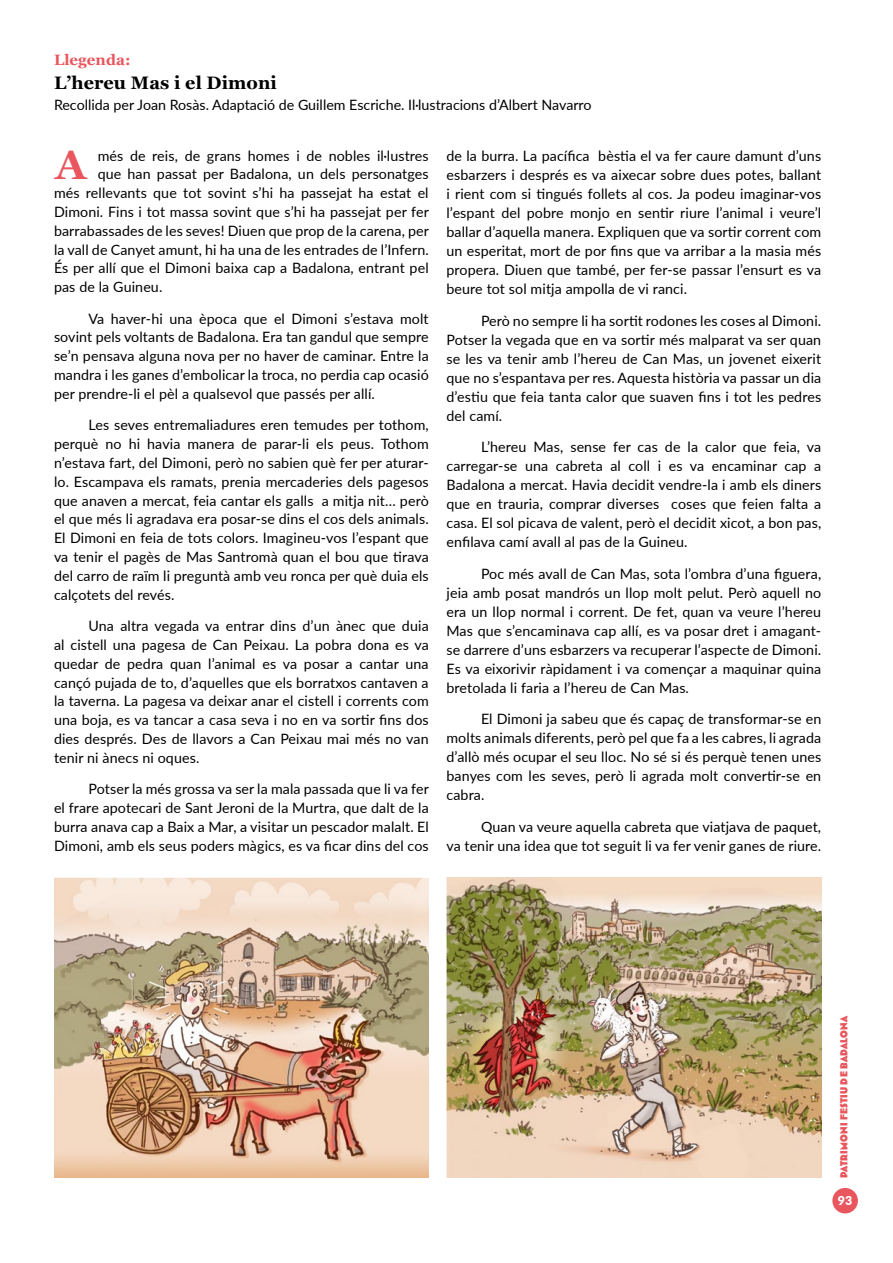
<style>
.page{position:relative;width:893px;height:1263px;background:#fff}
.page>*{position:absolute;margin:0;border:0;box-sizing:border-box;transform-origin:0 0}
.t1{font:700 41.25px "Georgia";color:#e9565d}
.t2{font:700 18px "Georgia";letter-spacing:.005em;color:#000}
.t3{font:700 15px "Georgia";letter-spacing:.005em;color:#e9565d}
.t4{font:14.25px/18.9px "Lato";letter-spacing:.01em;color:#000;text-align:justify}
.t5{font:900 12.3px "Lato";color:#fff}
.t6{font:9.75px "Bovine MVB";letter-spacing:.025em;color:#e9565d}
</style>
<div class="page">
<div style="left:832px;top:1188px;width:26px;height:25px;background:#e9565d;border-radius:50%"></div>
<img style="left:54px;top:877px;width:375px;height:300px">
<img style="left:446px;top:877px;width:375px;height:300px">
<p class="t3" style="left:54px;top:49px;width:78px">Llegenda:</p>
<p class="t2" style="left:54px;top:70px;width:224px">L’hereu Mas i el Dimoni</p>
<p class="t4" style="left:54px;top:95px;width:539px">Recollida per Joan Rosàs. Adaptació de Guillem Escriche. Il·lustracions d’Albert Navarro</p>
<h1 class="t1" style="left:55px;top:134px;width:33px">A</h1>
<p class="t4" style="left:98px;top:145px;width:333px">més de reis, de grans homes i de nobles il·lustres</p>
<p class="t4" style="left:446px;top:146px;width:376px">de la burra. La pacífica bèstia el va fer caure damunt d’uns esbarzers i després es va aixecar sobre dues potes, ballant i rient com si tingués follets al cos. Ja podeu imaginar-vos l’espant del pobre monjo en sentir riure l’animal i veure’l ballar d’aquella manera. Expliquen que va sortir corrent com un esperitat, mort de por fins que va arribar a la masia més propera. Diuen que també, per fer-se passar l’ensurt es va beure tot sol mitja ampolla de vi ranci.</p>
<p class="t4" style="left:446px;top:311px;width:376px;text-indent:34px">Però no sempre li ha sortit rodones les coses al Dimoni.<br>Potser la vegada que en va sortir més malparat va ser quan se les va tenir amb l’hereu de Can Mas, un jovenet eixerit que no s’espantava per res. Aquesta història va passar un dia d’estiu que feia tanta calor que suaven fins i tot les pedres del camí.</p>
<p class="t4" style="left:446px;top:437px;width:376px;text-indent:34px">L’hereu Mas, sense fer cas de la calor que feia, va carregar-se una cabreta al coll i es va encaminar cap a Badalona a mercat. Havia decidit vendre-la i amb els diners que en trauria, comprar diverses coses que feien falta a casa. El sol picava de valent, però el decidit xicot, a bon pas, enfilava camí avall al pas de la Guineu.</p>
<p class="t4" style="left:446px;top:564px;width:376px;text-indent:34px">Poc més avall de Can Mas, sota l’ombra d’una figuera, jeia amb posat mandrós un llop molt pelut. Però aquell no era un llop normal i corrent. De fet, quan va veure l’hereu Mas que s’encaminava cap allí, es va posar dret i amagant&shy;se darrere d’uns esbarzers va recuperar l’aspecte de Dimoni.<br>Es va eixorivir ràpidament i va començar a maquinar quina bretolada li faria a l’hereu de Can Mas.</p>
<p class="t4" style="left:446px;top:709px;width:376px;text-indent:34px">El Dimoni ja sabeu que és capaç de transformar-se en molts animals diferents, però pel que fa a les cabres, li agrada d’allò més ocupar el seu lloc. No sé si és perquè tenen unes banyes com les seves, però li agrada molt convertir-se en cabra.</p>
<p class="t4" style="left:446px;top:816px;width:376px;text-align:right">Quan va veure aquella cabreta que viatjava de paquet,<br>va tenir una idea que tot seguit li va fer venir ganes de riure.</p>
<p class="t4" style="left:98px;top:164px;width:333px">que han passat per Badalona, un dels personatges</p>
<p class="t4" style="left:54px;top:183px;width:376px">més rellevants que tot sovint s’hi ha passejat ha estat el</p>
<p class="t4" style="left:54px;top:202px;width:376px">Dimoni. Fins i tot massa sovint que s’hi ha passejat per fer</p>
<p class="t4" style="left:54px;top:220px;width:376px">barrabassades de les seves! Diuen que prop de la carena, per</p>
<p class="t4" style="left:54px;top:239px;width:376px">la vall de Canyet amunt, hi ha una de les entrades de l’Infern.</p>
<p class="t4" style="left:54px;top:258px;width:376px">És per allí que el Dimoni baixa cap a Badalona, entrant pel</p>
<p class="t4" style="left:54px;top:277px;width:110px">pas de la Guineu.</p>
<p class="t4" style="left:54px;top:308px;width:376px;text-indent:34px">Va haver-hi una època que el Dimoni s’estava molt sovint pels voltants de Badalona. Era tan gandul que sempre se’n pensava alguna nova per no haver de caminar. Entre la mandra i les ganes d’embolicar la troca, no perdia cap ocasió per prendre-li el pèl a qualsevol que passés per allí.</p>
<p class="t4" style="left:54px;top:415px;width:376px;text-indent:34px">Les seves entremaliadures eren temudes per tothom, perquè no hi havia manera de parar-li els peus. Tothom n’estava fart, del Dimoni, però no sabien què fer per aturar&shy;lo. Escampava els ramats, prenia mercaderies dels pagesos que anaven a mercat, feia cantar els galls a mitja nit… però el que més li agradava era posar-se dins el cos dels animals.<br>El Dimoni en feia de tots colors. Imagineu-vos l’espant que va tenir el pagès de Mas Santromà quan el bou que tirava del carro de raïm li preguntà amb veu ronca per què duia els calçotets del revés.</p>
<p class="t4" style="left:54px;top:616px;width:376px;text-indent:34px">Una altra vegada va entrar dins d’un ànec que duia al cistell una pagesa de Can Peixau. La pobra dona es va quedar de pedra quan l’animal es va posar a cantar una cançó pujada de to, d’aquelles que els borratxos cantaven a la taverna. La pagesa va deixar anar el cistell i corrents com una boja, es va tancar a casa seva i no en va sortir fins dos dies després. Des de llavors a Can Peixau mai més no van tenir ni ànecs ni oques.</p>
<p class="t4" style="left:54px;top:779px;width:376px;text-indent:34px">Potser la més grossa va ser la mala passada que li va fer el frare apotecari de Sant Jeroni de la Murtra, que dalt de la burra anava cap a Baix a Mar, a visitar un pescador malalt. El Dimoni, amb els seus poders màgics, es va ficar dins del cos</p>
<p class="t6" style="left:839px;top:1178px;width:164px;rotate:-90deg">PATRIMONI FESTIU DE BADALONA</p>
<p class="t5" style="left:838px;top:1191px;width:16px">93</p>
</div>
